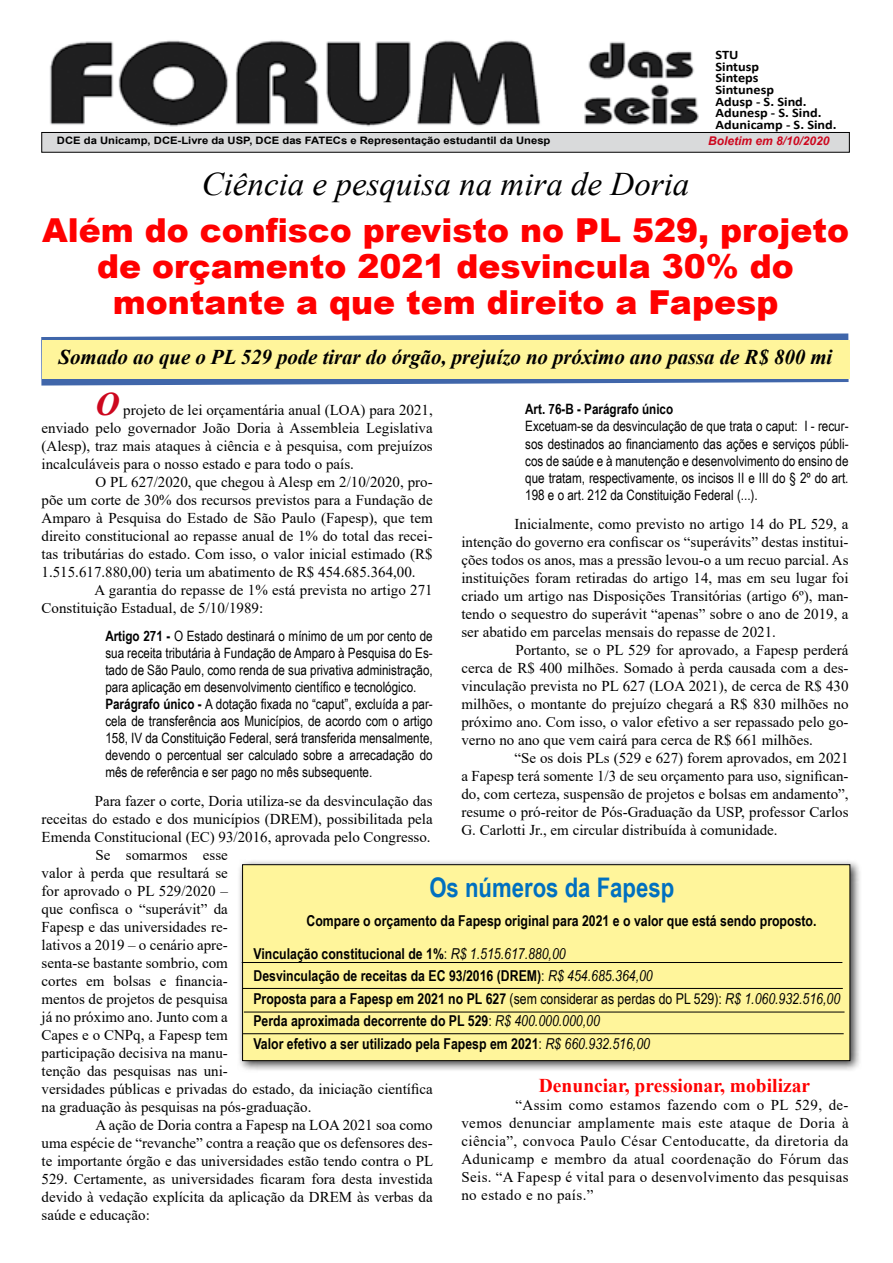
<style>
.page{position:relative;width:893px;height:1263px;background:#fff}
.page>*{position:absolute;margin:0;border:0;box-sizing:border-box;transform-origin:0 0}
.t1{font:900 33px/36px "Arial";color:#f00;text-align:center}
.t2{font:italic 33px "Times New Roman";color:#000}
.t3{font:700 27px "Arial Narrow";color:#0070c0}
.t4{font:italic 700 21px "Times New Roman";letter-spacing:-.005em;color:#000}
.t5{font:700 19.5px "Times New Roman";color:#f00}
.t6{font:15px/18px "Times New Roman";color:#000;text-align:justify}
.t7{font:700 15px/22.5px "Arial Narrow";color:#000}
.t8{font:14.25px/17.1px "Arial Narrow";color:#000}
.t9{font:700 14.25px "Arial Narrow";color:#000}
.t10{font:700 13.05px/11.7px "Calibri";color:#000;scale:1.1 1}
.t11{font:italic 700 12px "Arial";color:#cd071e}
.t12{font:700 10.2px "Arial";color:#000;scale:1.1 1}
.s1{font-weight:700;font-style:italic;font-size:33px;color:#cd071e}
.s2{font-weight:700}
.s3{font-weight:400}
.s4{font-weight:400;font-style:italic}
</style>
<div class="page">
<svg style="left:41px;top:333px;width:807px;height:53px"></svg>
<div style="left:42px;top:340px;width:807px;height:38px;background:#fff59b"></div>
<div style="left:237px;top:859px;width:624px;height:213px;background:#000;opacity:.75"></div>
<div style="left:243px;top:865px;width:607px;height:195px;background:#fff59b"></div>
<div style="left:242px;top:864px;width:608px;height:197px;border:1px solid #000"></div>
<img style="left:50px;top:40px;width:649px;height:87px">
<div style="left:42px;top:132px;width:807px;height:20px;background:#d9dadb"></div>
<div style="left:42px;top:132px;width:807px;height:20px;border:1px solid #000"></div>
<hr style="left:242px;top:962px;width:600px;height:1px;background:#000">
<hr style="left:242px;top:988px;width:601px;height:1px;background:#000">
<hr style="left:244px;top:1012px;width:600px;height:1px;background:#000">
<hr style="left:243px;top:1033px;width:601px;height:1px;background:#000">
<p class="t10" style="left:716px;top:49px;width:112px">STU<br>Sintusp<br>Sinteps<br>Sintunesp<br>Adusp - S. Sind.<br>Adunesp - S. Sind.<br>Adunicamp - S. Sind.</p>
<p class="t12" style="left:57px;top:133px;width:450px">DCE da Unicamp, DCE-Livre da USP, DCE das FATECs e Representação estudantil da Unesp</p>
<p class="t11" style="left:708px;top:133px;width:123px">Boletim em 8/10/2020</p>
<h1 class="t2" style="left:202px;top:161px;width:489px">Ciência e pesquisa na mira de Doria</h1>
<h1 class="t1" style="left:42px;top:211px;width:809px">Além do confisco previsto no PL 529, projeto de orçamento 2021 desvincula 30% do montante a que tem direito a Fapesp</h1>
<h3 class="t4" style="left:59px;top:343px;width:775px">Somado ao que o PL 529 pode tirar do órgão, prejuízo no próximo ano passa de R$ 800 mi</h3>
<p class="t9" style="left:525px;top:399px;width:150px">Art. 76-B - Parágrafo único</p>
<p class="t8" style="left:525px;top:417px;width:325px;text-align:justify">Excetuam-se da desvinculação de que trata o caput: I - recur&shy;sos destinados ao financiamento das ações e serviços públi&shy;cos de saúde e à manutenção e desenvolvimento do ensino de que tratam, respectivamente, os incisos II e III do § 2º do art.<br>198 e o art. 212 da Constituição Federal (...).</p>
<p class="t6" style="left:461px;top:514px;width:389px;text-indent:53px">Inicialmente, como previsto no artigo 14 do PL 529, a intenção do governo era confiscar os “superávits” destas institui&shy;ções todos os anos, mas a pressão levou-o a um recuo parcial. As instituições foram retiradas do artigo 14, mas em seu lugar foi criado um artigo nas Disposições Transitórias (artigo 6º), man&shy;tendo o sequestro do superávit “apenas” sobre o ano de 2019, a ser abatido em parcelas mensais do repasse de 2021.</p>
<p class="t6" style="left:461px;top:640px;width:389px;text-indent:54px">Portanto, se o PL 529 for aprovado, a Fapesp perderá cerca de R$ 400 milhões. Somado à perda causada com a des&shy;vinculação prevista no PL 627 (LOA 2021), de cerca de R$ 430 milhões, o montante do prejuízo chegará a R$ 830 milhões no próximo ano. Com isso, o valor efetivo a ser repassado pelo go&shy;verno no ano que vem cairá para cerca de R$ 661 milhões.</p>
<p class="t6" style="left:461px;top:748px;width:389px;text-indent:53px">“Se os dois PLs (529 e 627) forem aprovados, em 2021 a Fapesp terá somente 1/3 de seu orçamento para uso, significan&shy;do, com certeza, suspensão de projetos e bolsas em andamento”, resume o pró-reitor de Pós-Graduação da USP, professor Carlos G. Carlotti Jr., em circular distribuída à comunidade.</p>
<p class="t6" style="left:42px;top:400px;width:393px;text-indent:54px"><span class="s1">O</span> projeto de lei orçamentária anual (LOA) para 2021, enviado pelo governador João Doria à Assembleia Legislativa (Alesp), traz mais ataques à ciência e à pesquisa, com prejuízos incalculáveis para o nosso estado e para todo o país.</p>
<p class="t6" style="left:42px;top:472px;width:393px;text-indent:54px">O PL 627/2020, que chegou à Alesp em 2/10/2020, pro&shy;põe um corte de 30% dos recursos previstos para a Fundação de Amparo à Pesquisa do Estado de São Paulo (Fapesp), que tem direito constitucional ao repasse anual de 1% do total das recei&shy;tas tributárias do estado. Com isso, o valor inicial estimado (R$ 1.515.617.880,00) teria um abatimento de R$ 454.685.364,00.</p>
<p class="t6" style="left:42px;top:580px;width:393px;text-indent:53px">A garantia do repasse de 1% está prevista no artigo 271<br>Constituição Estadual, de 5/10/1989:</p>
<p class="t8" style="left:105px;top:626px;width:329px"><span class="s2">Artigo 271 -</span> O Estado destinará o mínimo de um por cento de sua receita tributária à Fundação de Amparo à Pesquisa do Es&shy;tado de São Paulo, como renda de sua privativa administração, para aplicação em desenvolvimento científico e tecnológico.<br><span class="s2">Parágrafo único -</span> A dotação fixada no “caput”, excluída a par&shy;cela de transferência aos Municípios, de acordo com o artigo 158, IV da Constituição Federal, será transferida mensalmente, devendo o percentual ser calculado sobre a arrecadação do mês de referência e ser pago no mês subsequente.</p>
<p class="t6" style="left:95px;top:792px;width:340px">Para fazer o corte, Doria utiliza-se da desvinculação das</p>
<p class="t6" style="left:42px;top:810px;width:393px">receitas do estado e dos municípios (DREM), possibilitada pela</p>
<p class="t6" style="left:42px;top:828px;width:391px">Emenda Constitucional (EC) 93/2016, aprovada pelo Congresso.</p>
<p class="t6" style="left:96px;top:846px;width:134px">Se somarmos esse</p>
<p class="t6" style="left:42px;top:864px;width:188px">valor à perda que resultará se</p>
<p class="t6" style="left:42px;top:882px;width:188px">for aprovado o PL 529/2020 –</p>
<p class="t6" style="left:42px;top:900px;width:188px">que confisca o “superávit” da</p>
<p class="t6" style="left:42px;top:918px;width:188px">Fapesp e das universidades re-</p>
<p class="t6" style="left:42px;top:936px;width:188px">lativos a 2019 – o cenário apre-</p>
<p class="t6" style="left:42px;top:954px;width:188px">senta-se bastante sombrio, com</p>
<p class="t6" style="left:42px;top:972px;width:188px">cortes em bolsas e financia-</p>
<p class="t6" style="left:42px;top:990px;width:188px">mentos de projetos de pesquisa</p>
<p class="t6" style="left:42px;top:1008px;width:188px">já no próximo ano. Junto com a</p>
<p class="t6" style="left:42px;top:1026px;width:188px">Capes e o CNPq, a Fapesp tem</p>
<p class="t6" style="left:42px;top:1044px;width:188px">participação decisiva na manu-</p>
<p class="t6" style="left:42px;top:1062px;width:188px">tenção das pesquisas nas uni-</p>
<p class="t6" style="left:42px;top:1080px;width:393px">versidades públicas e privadas do estado, da iniciação científica</p>
<p class="t6" style="left:42px;top:1098px;width:271px">na graduação às pesquisas na pós-graduação.</p>
<p class="t6" style="left:96px;top:1116px;width:339px">A ação de Doria contra a Fapesp na LOA 2021 soa como</p>
<p class="t6" style="left:42px;top:1134px;width:393px">uma espécie de “revanche” contra a reação que os defensores des-</p>
<p class="t6" style="left:42px;top:1152px;width:393px">te importante órgão e das universidades estão tendo contra o PL</p>
<p class="t6" style="left:42px;top:1170px;width:393px">529. Certamente, as universidades ficaram fora desta investida</p>
<p class="t6" style="left:42px;top:1188px;width:393px">devido à vedação explícita da aplicação da DREM às verbas da</p>
<p class="t6" style="left:42px;top:1206px;width:110px">saúde e educação:</p>
<h2 class="t3" style="left:429px;top:867px;width:246px">Os números da Fapesp</h2>
<p class="t7" style="left:307px;top:908px;width:511px">Compare o orçamento da Fapesp original para 2021 e o valor que está sendo proposto.</p>
<p class="t7" style="left:253px;top:941px;width:588px">Vinculação constitucional de 1%<span class="s3">:</span> <span class="s4">R$ 1.515.617.880,00<br></span>Desvinculação de receitas da EC 93/2016 (DREM)<span class="s3">:</span> <span class="s4">R$ 454.685.364,00<br></span>Proposta para a Fapesp em 2021 no PL 627 <span class="s3">(sem considerar as perdas do PL 529):</span> <span class="s4">R$ 1.060.932.516,00<br></span>Perda aproximada decorrente do PL 529<span class="s3">:</span> <span class="s4">R$ 400.000.000,00<br></span>Valor efetivo a ser utilizado pela Fapesp em 2021<span class="s3">:</span> <span class="s4">R$ 660.932.516,00</span></p>
<h3 class="t5" style="left:539px;top:1071px;width:273px">Denunciar, pressionar, mobilizar</h3>
<p class="t6" style="left:461px;top:1096px;width:389px;text-indent:54px">“Assim como estamos fazendo com o PL 529, de&shy;vemos denunciar amplamente mais este ataque de Doria à ciência”, convoca Paulo César Centoducatte, da diretoria da Adunicamp e membro da atual coordenação do Fórum das Seis. “A Fapesp é vital para o desenvolvimento das pesquisas no estado e no país.”</p>
</div>
